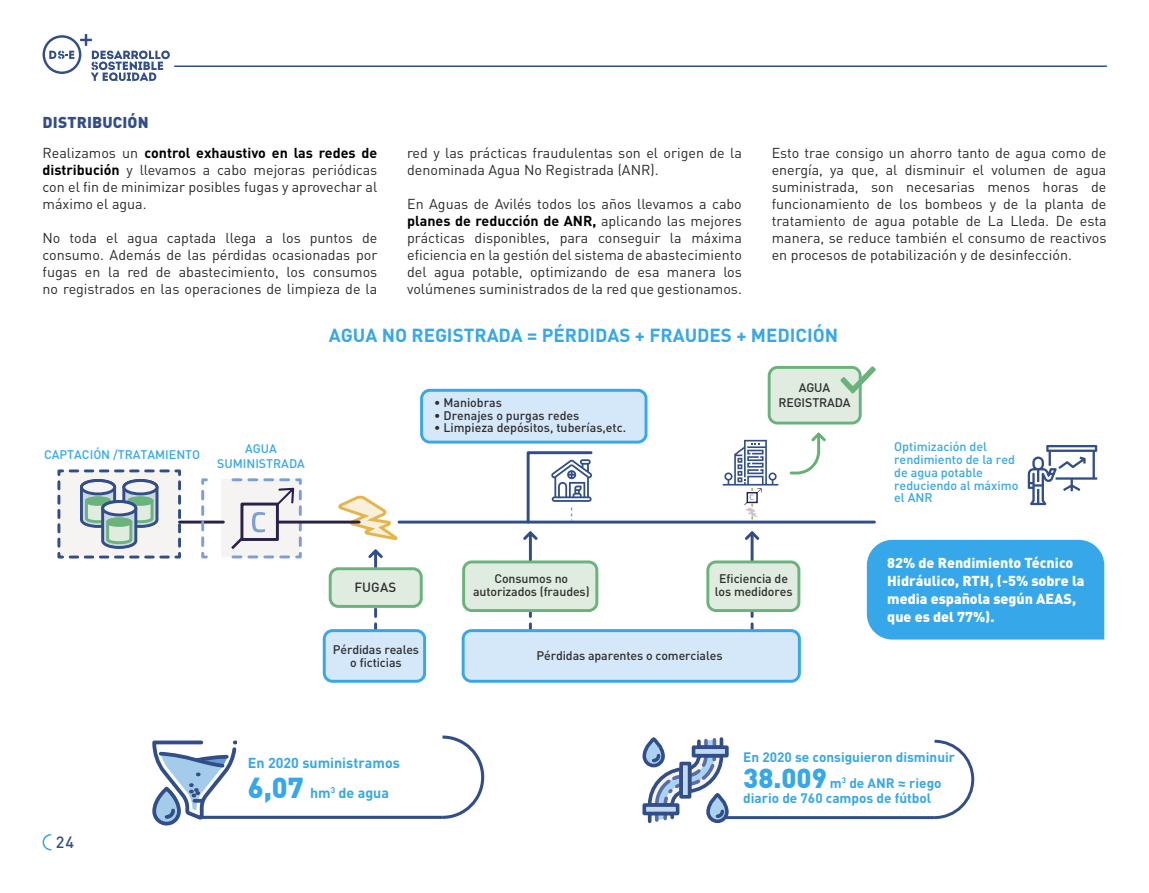
<style>
.page{position:relative;width:1149px;height:893px;background:#fff}
.page>*{position:absolute;margin:0;border:0;box-sizing:border-box;transform-origin:0 0}
.t1{font:700 18.75px "DIN Pro";color:#36a7e9}
.t2{font:500 16.2px "DIN Pro";color:#314e89}
.t3{font:900 15.6px "DIN Pro";letter-spacing:.01em;color:#314e89}
.t4{font:14.25px/17.1px "DIN Pro";color:#292929;text-align:justify}
.t5{font:900 14.25px/18px "DIN Pro";color:#fff}
.t6{font:700 14.25px/29.5px "DIN Pro";color:#36a7e9}
.t7{font:700 13.65px/26.1px "DIN Pro";color:#36a7e9}
.t8{font:500 13.2px "DIN Pro";color:#2e2d2e}
.t9{font:500 12.45px/12.8px "DIN Pro";color:#36a7e9}
.t10{font:500 12.3px/13.2px "DIN Pro";letter-spacing:-.01em;color:#2e2d2e;text-align:center}
.t11{font:500 12.3px/14.9px "DIN Pro";color:#36a7e9;text-align:center}
.t12{font:600 12.3px/14.7px "Titillium Web";color:#2e2d2e}
.t13{font:600 7.95px "Titillium Web";color:#7ca0d4}
.s1{font-weight:700;color:#000}
.s2{font-weight:900;font-size:28.5px}
.s3{font-weight:900;font-size:27.15px}
</style>
<div class="page">
<hr style="left:175px;top:65px;width:931px;height:2px;background:#314e89">
<svg style="left:42px;top:834px;width:10px;height:17px"></svg>
<svg style="left:43px;top:34px;width:127px;height:47px"></svg>
<svg style="left:528px;top:612px;width:3px;height:17px"></svg>
<hr style="left:528px;top:533px;width:3px;height:30px;background:#314e89">
<svg style="left:374px;top:609px;width:3px;height:20px"></svg>
<hr style="left:374px;top:551px;width:3px;height:25px;background:#314e89">
<svg style="left:750px;top:612px;width:3px;height:17px"></svg>
<hr style="left:750px;top:533px;width:3px;height:30px;background:#314e89">
<svg style="left:745px;top:531px;width:15px;height:12px"></svg>
<div style="left:221px;top:480px;width:79px;height:77px;background:#f6f4f3"></div>
<svg style="left:335px;top:495px;width:65px;height:66px"></svg>
<hr style="left:179px;top:521px;width:44px;height:3px;background:#29214a">
<svg style="left:200px;top:478px;width:9px;height:81px"></svg>
<svg style="left:229px;top:478px;width:74px;height:81px"></svg>
<hr style="left:278px;top:521px;width:81px;height:3px;background:#29214a">
<hr style="left:399px;top:521px;width:475px;height:3px;background:#314e89">
<div style="left:746px;top:492px;width:11px;height:11px;border:1px solid #29214a"></div>
<svg style="left:744px;top:502px;width:14px;height:19px"></svg>
<svg style="left:57px;top:469px;width:125px;height:90px"></svg>
<div style="left:108px;top:519px;width:23px;height:6px;background:#6ab37c;border-radius:50%"></div>
<div style="left:106px;top:517px;width:26px;height:10px;border:3px solid #6ab37c;border-radius:50%"></div>
<svg style="left:789px;top:432px;width:37px;height:43px"></svg>
<div style="left:421px;top:390px;width:224px;height:52px;background:#d5e8fa;border-radius:8px"></div>
<div style="left:420px;top:389px;width:227px;height:55px;border:3px solid #36a7e9;border-radius:8px"></div>
<div style="left:463px;top:631px;width:336px;height:50px;background:#d5e8fa;border-radius:8px"></div>
<div style="left:461px;top:629px;width:339px;height:54px;border:3px solid #36a7e9;border-radius:8px"></div>
<div style="left:324px;top:631px;width:100px;height:50px;background:#d5e8fa;border-radius:8px"></div>
<div style="left:323px;top:629px;width:103px;height:54px;border:3px solid #36a7e9;border-radius:8px"></div>
<div style="left:769px;top:367px;width:91px;height:56px;background:#e0ecdf;border-radius:8px"></div>
<div style="left:767px;top:366px;width:94px;height:58px;border:3px solid #6ab37c;border-radius:8px"></div>
<div style="left:707px;top:562px;width:91px;height:49px;background:#e0ecdf;border-radius:8px"></div>
<div style="left:706px;top:560px;width:94px;height:52px;border:3px solid #6ab37c;border-radius:8px"></div>
<div style="left:463px;top:562px;width:133px;height:49px;background:#e0ecdf;border-radius:8px"></div>
<div style="left:462px;top:560px;width:136px;height:52px;border:3px solid #6ab37c;border-radius:8px"></div>
<div style="left:330px;top:569px;width:91px;height:37px;background:#e0ecdf;border-radius:8px"></div>
<div style="left:328px;top:567px;width:94px;height:41px;border:3px solid #6ab37c;border-radius:8px"></div>
<svg style="left:520px;top:451px;width:73px;height:92px"></svg>
<svg style="left:722px;top:440px;width:56px;height:53px"></svg>
<svg style="left:1027px;top:445px;width:69px;height:60px"></svg>
<svg style="left:840px;top:366px;width:35px;height:27px"></svg>
<div style="left:152px;top:787px;width:29px;height:38px;border:4px solid #314e89;border-radius:12px"></div>
<svg style="left:152px;top:740px;width:85px;height:83px"></svg>
<hr style="left:201px;top:816px;width:241px;height:3px;background:#314e89">
<svg style="left:439px;top:735px;width:46px;height:84px"></svg>
<svg style="left:642px;top:737px;width:86px;height:86px"></svg>
<hr style="left:724px;top:816px;width:210px;height:3px;background:#314e89">
<svg style="left:931px;top:739px;width:44px;height:81px"></svg>
<div style="left:866px;top:540px;width:237px;height:99px;background:#36a7e9"></div>
<p class="t3" style="left:43px;top:112px;width:107px">DISTRIBUCIÓN</p>
<p class="t4" style="left:43px;top:143px;width:336px">Realizamos un <span class="s1">control exhaustivo en las redes de distribución</span> y llevamos a cabo mejoras periódicas con el fin de minimizar posibles fugas y aprovechar al máximo el agua.</p>
<p class="t4" style="left:43px;top:229px;width:336px">No toda el agua captada llega a los puntos de consumo. Además de las pérdidas ocasionadas por fugas en la red de abastecimiento, los consumos no registrados en las operaciones de limpieza de la</p>
<p class="t4" style="left:407px;top:143px;width:336px">red y las prácticas fraudulentas son el origen de la denominada Agua No Registrada (ANR).</p>
<p class="t4" style="left:407px;top:195px;width:336px">En Aguas de Avilés todos los años llevamos a cabo <span class="s1">planes de reducción de ANR,</span> aplicando las mejores prácticas disponibles, para conseguir la máxima eficiencia en la gestión del sistema de abastecimiento del agua potable, optimizando de esa manera los volúmenes suministrados de la red que gestionamos.</p>
<p class="t4" style="left:771px;top:143px;width:336px">Esto trae consigo un ahorro tanto de agua como de energía, ya que, al disminuir el volumen de agua suministrada, son necesarias menos horas de funcionamiento de los bombeos y de la planta de tratamiento de agua potable de La Lleda. De esta manera, se reduce también el consumo de reactivos en procesos de potabilización y de desinfección.</p>
<h1 class="t1" style="left:329px;top:322px;width:510px">AGUA NO REGISTRADA = PÉRDIDAS + FRAUDES + MEDICIÓN</h1>
<p class="t11" style="left:44px;top:447px;width:158px">CAPTACIÓN /TRATAMIENTO</p>
<p class="t11" style="left:217px;top:441px;width:89px">AGUA<br>SUMINISTRADA</p>
<p class="t10" style="left:434px;top:395px;width:69px">• Maniobras</p>
<p class="t10" style="left:434px;top:408px;width:147px">• Drenajes o purgas redes</p>
<p class="t10" style="left:434px;top:421px;width:193px">• Limpieza depósitos, tuberías,etc.</p>
<p class="t10" style="left:778px;top:379px;width:74px;line-height:14.9px">AGUA<br>REGISTRADA</p>
<p class="t13" style="left:749px;top:492px;width:6px">C</p>
<p class="t8" style="left:354px;top:578px;width:43px">FUGAS</p>
<p class="t10" style="left:333px;top:642px;width:88px">Pérdidas reales o ficticias</p>
<p class="t10" style="left:473px;top:572px;width:118px">Consumos no autorizados (fraudes)</p>
<p class="t12" style="left:551px;top:570px;width:37px;text-indent:-14px">os no audes)</p>
<p class="t10" style="left:714px;top:572px;width:79px">Eficiencia de los medidores</p>
<p class="t10" style="left:536px;top:649px;width:187px">Pérdidas aparentes o comerciales</p>
<p class="t9" style="left:893px;top:440px;width:126px">Optimización del rendimiento de la red de agua potable reduciendo al máximo el ANR</p>
<p class="t5" style="left:887px;top:553px;width:199px">82% de Rendimiento Técnico<br>Hidráulico, RTH, (-5% sobre la media española según AEAS, que es del 77%).</p>
<p class="t2" style="left:56px;top:831px;width:20px">24</p>
<p class="t6" style="left:248px;top:748px;width:154px">En 2020 suministramos<br><span class="s2">6,07</span> hm<sup>3</sup> de agua</p>
<p class="t7" style="left:743px;top:743px;width:213px">En 2020 se consiguieron disminuir<br><span class="s3">38.009</span> m<sup>3</sup> de ANR ≈ riego</p>
<p class="t7" style="left:743px;top:784px;width:189px">diario de 760 campos de fútbol</p>
</div>
